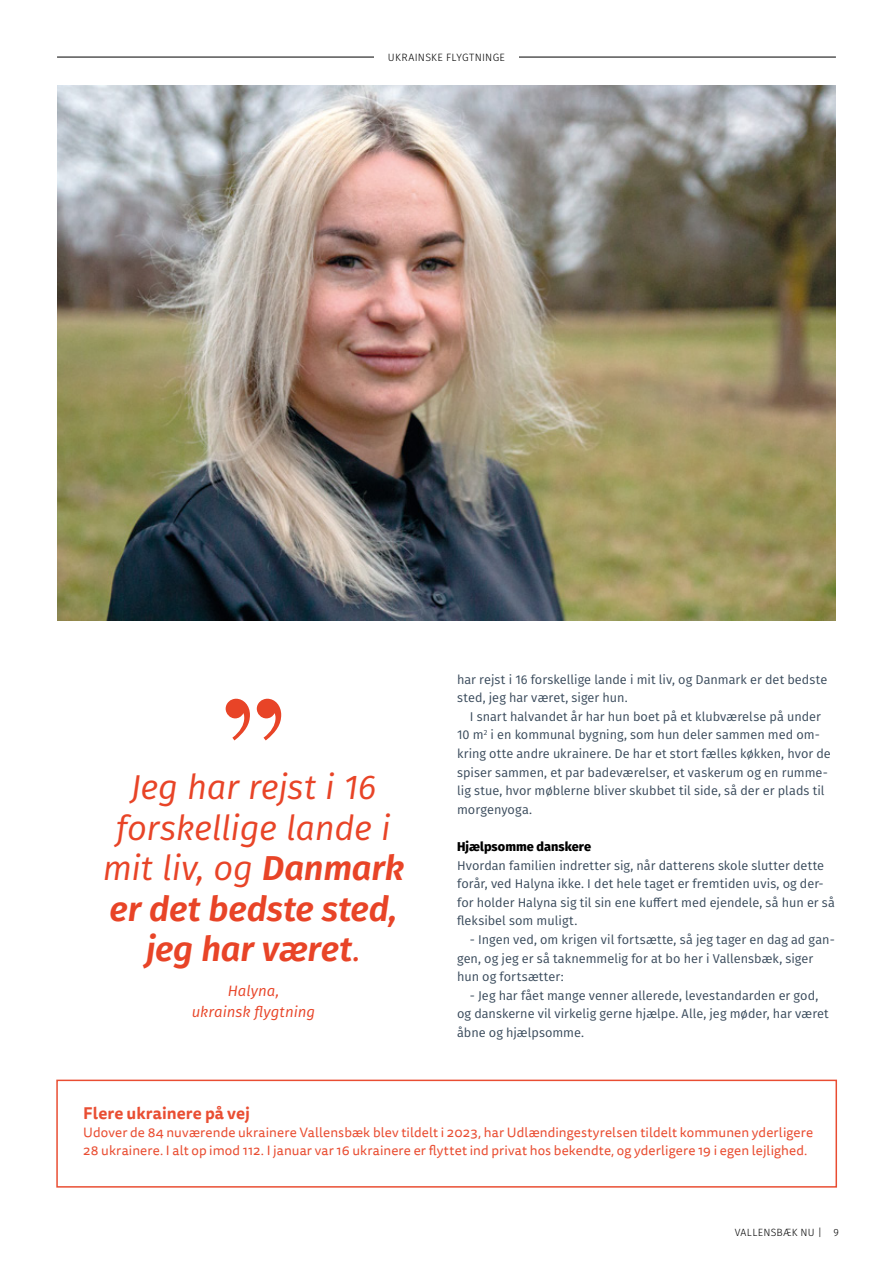
<style>
.page{position:relative;width:893px;height:1263px;background:#fff}
.page>*{position:absolute;margin:0;border:0;box-sizing:border-box;transform-origin:0 0}
.t1{font:500 132px "Bodoni URW";color:#e84427}
.t2{font:italic 34.5px/40.5px "Fira Sans";letter-spacing:-.01em;color:#e84427;text-align:center}
.t3{font:700 16.5px "Tisa Sans Pro";letter-spacing:.005em;color:#e84427}
.t4{font:italic 15px/21px "Fira Sans";letter-spacing:.005em;color:#e84427;text-align:center}
.t5{font:13.5px/18px "Tisa Sans Pro";letter-spacing:.005em;color:#e84427}
.t6{font:12.75px/18.6px "Fira Sans";color:#394a5b}
.t7{font:800 12.75px "Fira Sans";letter-spacing:.005em;color:#000}
.t8{font:300 10.65px "Fira Sans";letter-spacing:.025em;color:#000}
.t9{font:300 10.5px "Fira Sans";letter-spacing:.025em;color:#000}
.s1{font-weight:600}
</style>
<div class="page">
<img style="left:57px;top:85px;width:779px;height:536px">
<hr style="left:57px;top:57px;width:779px;height:1px;background:#000">
<div style="left:374px;top:38px;width:145px;height:41px;background:#fff"></div>
<div style="left:56px;top:1079px;width:781px;height:108px;border:2px solid #e84427"></div>
<p class="t8" style="left:388px;top:49px;width:119px">UKRAINSKE FLYGTNINGE</p>
<h1 class="t1" style="left:220px;top:667px;width:68px">”</h1>
<h2 class="t2" style="left:103px;top:766px;width:303px">Jeg har rejst i 16 forskellige lande i mit liv, og <span class="s1">Danmark er det bedste sted, jeg har været</span>.</h2>
<p class="t4" style="left:192px;top:980px;width:125px">Halyna,<br>ukrainsk flygtning</p>
<p class="t6" style="left:457px;top:669px;width:372px">har rejst i 16 forskellige lande i mit liv, og Danmark er det bedste sted, jeg har været, siger hun.</p>
<p class="t6" style="left:457px;top:707px;width:375px;text-indent:13px">I snart halvandet år har hun boet på et klubværelse på under 10 m<sup>2</sup> i en kommunal bygning, som hun deler sammen med om&shy;kring otte andre ukrainere. De har et stort fælles køkken, hvor de spiser sammen, et par badeværelser, et vaskerum og en rumme&shy;lig stue, hvor møblerne bliver skubbet til side, så der er plads til morgenyoga.</p>
<p class="t7" style="left:457px;top:835px;width:136px">Hjælpsomme danskere</p>
<p class="t6" style="left:457px;top:855px;width:379px">Hvordan familien indretter sig, når datterens skole slutter dette forår, ved Halyna ikke. I det hele taget er fremtiden uvis, og der&shy;for holder Halyna sig til sin ene kuffert med ejendele, så hun er så fleksibel som muligt.</p>
<p class="t6" style="left:457px;top:930px;width:379px;text-indent:13px">- Ingen ved, om krigen vil fortsætte, så jeg tager en dag ad gan&shy;gen, og jeg er så taknemmelig for at bo her i Vallensbæk, siger hun og fortsætter:</p>
<p class="t6" style="left:457px;top:986px;width:373px;text-indent:13px">- Jeg har fået mange venner allerede, levestandarden er god, og danskerne vil virkelig gerne hjælpe. Alle, jeg møder, har været åbne og hjælpsomme.</p>
<p class="t3" style="left:83px;top:1101px;width:168px">Flere ukrainere på vej</p>
<p class="t5" style="left:83px;top:1123px;width:731px">Udover de 84 nuværende ukrainere Vallensbæk blev tildelt i 2023, har Udlændingestyrelsen tildelt kommunen yderligere<br>28 ukrainere. I alt op imod 112. I januar var 16 ukrainere er flyttet ind privat hos bekendte, og yderligere 19 i egen lejlighed.</p>
<p class="t9" style="left:735px;top:1225px;width:106px">VALLENSBÆK NU | 9</p>
</div>
